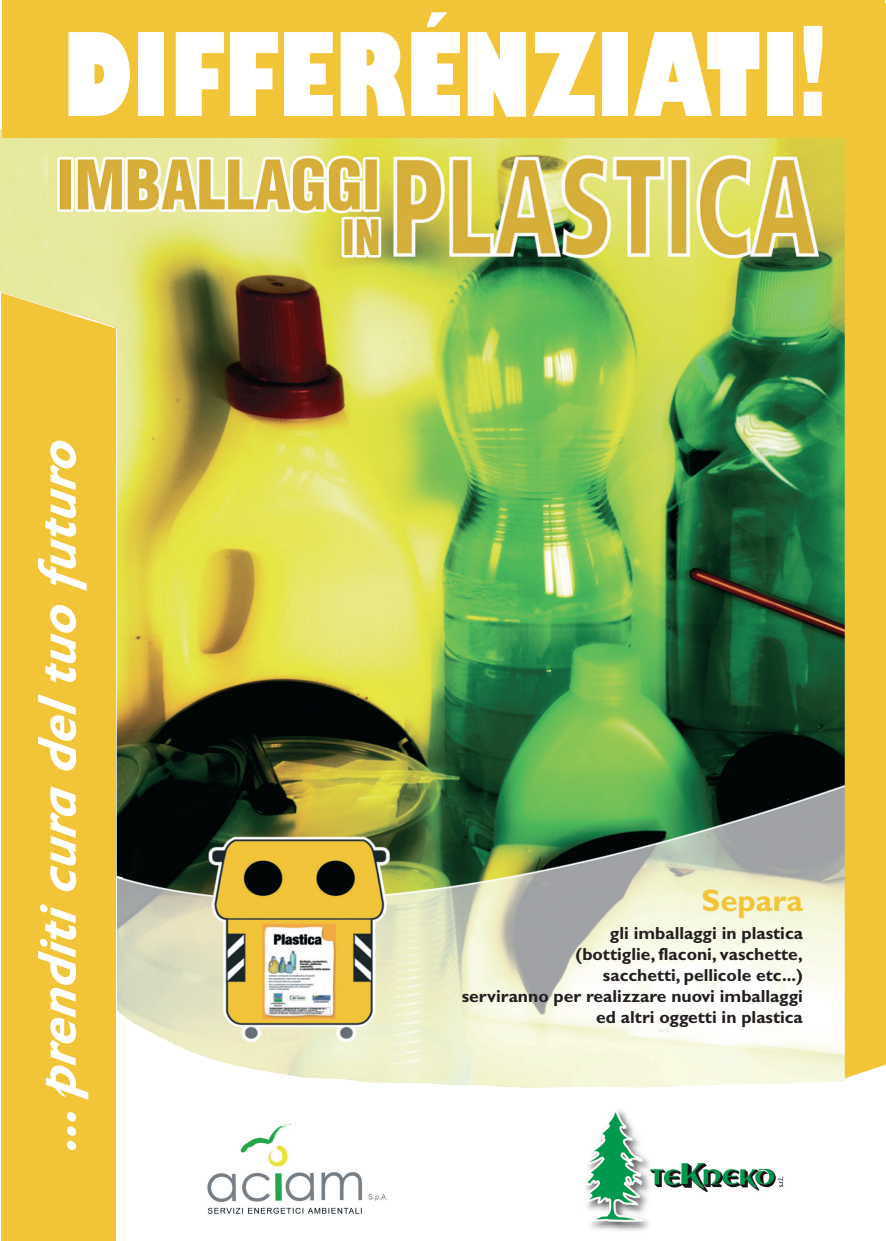
<style>
.page{position:relative;width:886px;height:1241px;background:#fff}
.page>*{position:absolute;margin:0;border:0;box-sizing:border-box;transform-origin:0 0}
.t1{font:800 112.5px "Gill Sans";color:#fff;scale:.7 1}
.t2{font:italic 700 55px "Gill Sans";color:#fff}
.t3{font:700 31.25px "Gill Sans";color:#f1c537}
.t4{font:700 17.5px/21px "Gill Sans";color:#231f20;text-align:right}
.s1{font-family:"Helvetica";font-weight:900;font-size:125px}
</style>
<div class="page">
<div style="left:845px;top:3px;width:41px;height:1076px;background:#f1c537"></div>
<div style="left:1px;top:151px;width:114px;height:1089px;background:#f1c537"></div>
<img style="left:0;top:129px;width:845px;height:960px">
<div style="left:2px;top:1px;width:882px;height:137px;background:#f1c537"></div>
<img style="left:207px;top:1124px;width:181px;height:90px">
<img style="left:585px;top:1110px;width:199px;height:121px">
<h1 class="t1" style="left:63px;top:32px;width:1094px">DIFFERÉNZIATI<span class="s1">!</span></h1>
<h2 class="t2" style="left:38px;top:1151px;width:722px;rotate:-90deg">...prenditi cura del tuo futuro</h2>
<h3 class="t3" style="left:701px;top:889px;width:103px">Separa</h3>
<p class="t4" style="left:462px;top:924px;width:343px">gli imballaggi in plastica<br>(bottiglie, flaconi, vaschette,<br>sacchetti, pellicole etc...)<br>serviranno per realizzare nuovi imballaggi ed altri oggetti in plastica</p>
</div>
